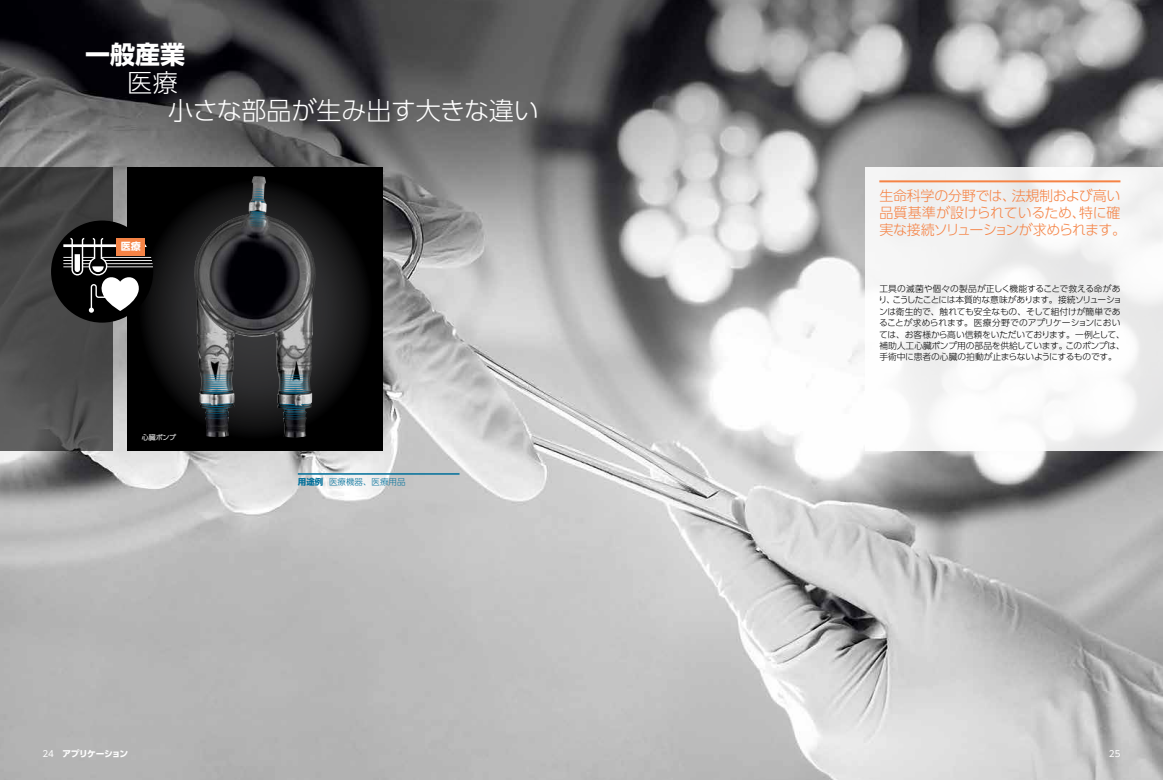
<style>
.page{position:relative;width:1163px;height:780px;background:#fff}
.page>*{position:absolute;margin:0;border:0;box-sizing:border-box;transform-origin:0 0}
.t1{font:300 25px/28.4px "UD Shin Go Pro";letter-spacing:-.01em;color:#fff}
.t2{font:700 25px "UD Shin Go Pro";color:#fff}
.t3{font:300 14px/17px "UD Shin Go Pro";letter-spacing:-.025em;color:#f58345}
.t4{font:700 10px "UD Shin Go Pro";color:#fff}
.t5{font:300 8.8px/11.3px "UD Shin Go Pro";letter-spacing:-.015em;color:#000}
.t6{font:700 8.8px "UD Shin Go Pro";letter-spacing:-.07em;color:#fff}
.t7{font:8.8px "UD Shin Go Pro";color:#fff}
.t8{font:300 8.5px "UD Shin Go Pro";color:#006f9a}
.t9{font:7px "UD Shin Go Pro";letter-spacing:-.035em;color:#fff}
.s1{font-weight:700}
</style>
<div class="page">
<img style="left:0;top:0;width:1162px;height:780px">
<div style="left:0;top:167px;width:113px;height:284px;background:linear-gradient(to bottom,#3c3c3c,#565656)"></div>
<svg style="left:128px;top:167px;width:255px;height:284px;background:#161617"></svg>
<img style="left:194px;top:176px;width:61px;height:261px">
<svg style="left:279px;top:374px;width:31px;height:19px"></svg>
<svg style="left:201px;top:374px;width:32px;height:19px"></svg>
<svg style="left:199px;top:402px;width:36px;height:17px"></svg>
<svg style="left:277px;top:403px;width:35px;height:16px"></svg>
<svg style="left:247px;top:211px;width:19px;height:16px"></svg>
<svg style="left:250px;top:188px;width:15px;height:15px"></svg>
<div style="left:51px;top:220px;width:102px;height:102px;background:#000;border-radius:50%"></div>
<svg style="left:63px;top:238px;width:90px;height:75px"></svg>
<div style="left:865px;top:167px;width:297px;height:284px;background:linear-gradient(to right,#f8f8f8,#f3f3f3)"></div>
<hr style="left:879px;top:180px;width:241px;height:2px;background:#f58345">
<hr style="left:298px;top:473px;width:161px;height:1px;background:#006f9a">
<div style="left:116px;top:238px;width:29px;height:18px;background:#f58345"></div>
<h1 class="t2" style="left:85px;top:34px;width:102px">一般産業</h1>
<h1 class="t1" style="left:168px;top:67px;width:372px;text-indent:-41px">医療<br>小さな部品が生み出す大きな違い</h1>
<p class="t4" style="left:121px;top:238px;width:21px">医療</p>
<p class="t9" style="left:142px;top:431px;width:36px">心臓ポンプ</p>
<p class="t8" style="left:298px;top:475px;width:109px"><span class="s1">用途例</span> 医療機器、医療用品</p>
<h2 class="t3" style="left:879px;top:187px;width:248px">生命科学の分野では、法規制および高い品質基準が設けられているため、特に確実な接続ソリューションが求められます。</h2>
<p class="t5" style="left:878px;top:283px;width:248px">工具の滅菌や個々の製品が正しく機能することで救える命があり、こうしたことには本質的な意味があります。接続ソリューションは衛生的で、触れても安全なもの、そして組付けが簡単であることが求められます。医療分野でのアプリケーションにおいては、お客様から高い信頼をいただいております。一例として、補助人工心臓ポンプ用の部品を供給しています。このポンプは、手術中に患者の心臓の拍動が止まらないようにするものです。</p>
<p class="t6" style="left:62px;top:746px;width:67px">アプリケーション</p>
<p class="t7" style="left:43px;top:746px;width:13px">24</p>
<p class="t7" style="left:1108px;top:746px;width:13px">25</p>
</div>
